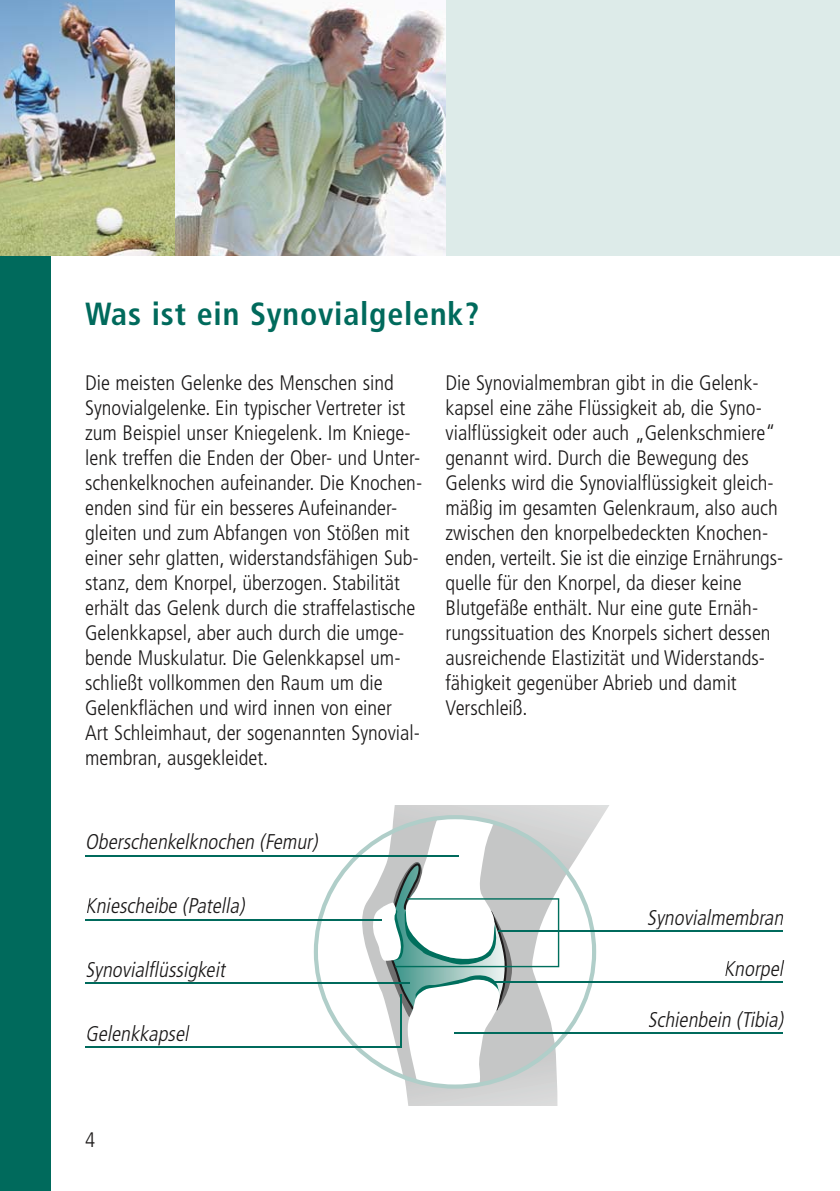
<style>
.page{position:relative;width:840px;height:1191px;background:#fff}
.page>*{position:absolute;margin:0;border:0;box-sizing:border-box;transform-origin:0 0}
.t1{font:700 condensed 32px "Frutiger";letter-spacing:.025em;color:#006a5c}
.t2{font:italic 300 condensed 21.2px "Frutiger";color:#1b1919}
.t3{font:300 condensed 21px/25px "Frutiger";color:#1b1919}
</style>
<div class="page">
<div style="left:0;top:0;width:839px;height:255px;background:#ddebe9"></div>
<div style="left:0;top:255px;width:51px;height:936px;background:#006a5c"></div>
<img style="left:0;top:0;width:445px;height:255px">
<svg style="left:313px;top:841px;width:59px;height:222px"></svg>
<hr style="left:85px;top:855px;width:373px;height:1px;background:#006a5c">
<hr style="left:85px;top:918px;width:296px;height:2px;background:#006a5c">
<hr style="left:85px;top:982px;width:324px;height:2px;background:#006a5c">
<hr style="left:85px;top:1046px;width:316px;height:2px;background:#006a5c">
<hr style="left:498px;top:930px;width:284px;height:1px;background:#006a5c">
<hr style="left:491px;top:981px;width:291px;height:1px;background:#006a5c">
<hr style="left:454px;top:1032px;width:328px;height:2px;background:#006a5c">
<svg style="left:372px;top:805px;width:256px;height:301px"></svg>
<hr style="left:400px;top:994px;width:1px;height:53px;background:#006f5d">
<h1 class="t1" style="left:85px;top:300px;width:395px">Was ist ein Synovialgelenk?</h1>
<p class="t3" style="left:85px;top:372px;width:338px">Die meisten Gelenke des Menschen sind Synovialgelenke. Ein typischer Vertreter ist zum Beispiel unser Kniegelenk. Im Kniege&shy;lenk treffen die Enden der Ober- und Unter&shy;schenkelknochen aufeinander. Die Knochen&shy;enden sind für ein besseres Aufeinander&shy;gleiten und zum Abfangen von Stößen mit einer sehr glatten, widerstandsfähigen Sub&shy;stanz, dem Knorpel, überzogen. Stabilität erhält das Gelenk durch die straffelastische Gelenkkapsel, aber auch durch die umge&shy;bende Muskulatur. Die Gelenkkapsel um&shy;schließt vollkommen den Raum um die<br>Ge lenkflächen und wird innen von einer<br>Art Schleimhaut, der sogenannten Synovial&shy;membran, ausgekleidet.</p>
<p class="t3" style="left:445px;top:372px;width:339px">Die Synovialmembran gibt in die Gelenk&shy;kapsel eine zähe Flüssigkeit ab, die Syno&shy;vialflüssigkeit oder auch „Gelenkschmiere“ genannt wird. Durch die Bewegung des Gelenks wird die Synovialflüssigkeit gleich&shy;mäßig im gesamten Gelenkraum, also auch zwischen den knorpelbedeckten Knochen&shy;enden, verteilt. Sie ist die einzige Ernährungs&shy;quelle für den Knorpel, da dieser keine Blutgefäße enthält. Nur eine gute Ernäh&shy;rungssituation des Knorpels sichert dessen ausreichende Elastizität und Widerstands&shy;fähigkeit gegenüber Abrieb und damit Verschleiß.</p>
<p class="t2" style="left:85px;top:833px;width:237px">Oberschenkelknochen (Femur)</p>
<p class="t2" style="left:85px;top:897px;width:164px">Kniescheibe (Patella)</p>
<p class="t2" style="left:85px;top:961px;width:145px">Synovialflüssigkeit</p>
<p class="t2" style="left:85px;top:1025px;width:108px">Gelenkkapsel</p>
<p class="t2" style="left:646px;top:908px;width:141px">Synovialmembran</p>
<p class="t2" style="left:723px;top:960px;width:65px">Knorpel</p>
<p class="t2" style="left:647px;top:1011px;width:141px">Schienbein (Tibia)</p>
<p class="t3" style="left:85px;top:1128px;width:12px">4</p>
</div>
